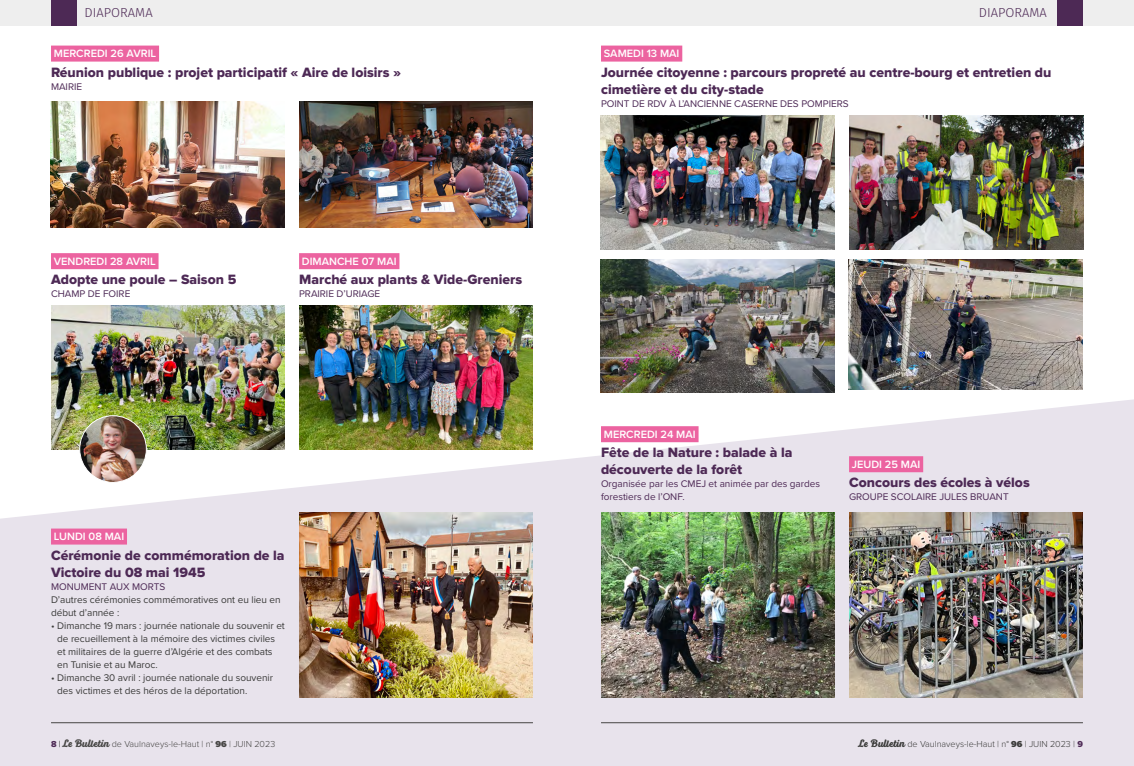
<style>
.page{position:relative;width:1134px;height:766px;background:#fff}
.page>*{position:absolute;margin:0;border:0;box-sizing:border-box;transform-origin:0 0}
.t1{font:14px/17px "Proxima Nova Extrabld";color:#4d2955}
.t2{font:300 13px "Fira Sans";color:#4d2955}
.t3{font:600 11px "Proxima Nova";color:#fff}
.t4{font:10px/13px "Proxima Nova";color:#3b3b3a}
.t5{font:10px/13px "Proxima Nova";color:#4d2955}
.t6{font:300 9px "Proxima Nova";color:#464544}
.t7{font:300 9px "Proxima Nova";color:#3b3b3a}
.s1{font-family:"Proxima Nova Extrabld";font-weight:400;color:#4d2955}
.s2{color:#000}
.s3{font-family:"Voltage";font-weight:700;font-size:11px}
.s4{font-weight:900}
</style>
<div class="page">
<svg style="left:0;top:399px;width:1134px;height:366px;fill:#e8e3ec"></svg>
<hr style="left:601px;top:722px;width:482px;height:1px;background:#464544">
<img style="left:51px;top:305px;width:234px;height:144px">
<img style="left:80px;top:415px;width:66px;height:67px;border-radius:33px">
<div style="left:79px;top:415px;width:68px;height:68px;border:1px solid #fff;border-radius:50%"></div>
<hr style="left:51px;top:722px;width:482px;height:1px;background:#464544">
<div style="left:0;top:0;width:1134px;height:26px;background:#eee"></div>
<div style="left:1057px;top:0;width:26px;height:26px;background:#4d2955"></div>
<div style="left:51px;top:0;width:26px;height:26px;background:#4d2955"></div>
<div style="left:51px;top:46px;width:108px;height:16px;background:#ec63a0"></div>
<div style="left:51px;top:253px;width:108px;height:16px;background:#ec63a0"></div>
<div style="left:299px;top:253px;width:100px;height:16px;background:#ec63a0"></div>
<div style="left:51px;top:528px;width:76px;height:16px;background:#ec63a0"></div>
<div style="left:601px;top:46px;width:81px;height:16px;background:#ec63a0"></div>
<div style="left:601px;top:426px;width:97px;height:16px;background:#ec63a0"></div>
<div style="left:849px;top:456px;width:74px;height:16px;background:#ec63a0"></div>
<img style="left:51px;top:101px;width:234px;height:127px">
<img style="left:601px;top:116px;width:234px;height:133px">
<img style="left:601px;top:259px;width:234px;height:133px">
<img style="left:849px;top:259px;width:234px;height:131px">
<img style="left:299px;top:101px;width:234px;height:127px">
<img style="left:849px;top:116px;width:234px;height:133px">
<img style="left:299px;top:305px;width:234px;height:144px">
<img style="left:299px;top:512px;width:234px;height:185px">
<img style="left:601px;top:512px;width:234px;height:185px">
<img style="left:849px;top:512px;width:234px;height:185px">
<p class="t2" style="left:85px;top:4px;width:70px">DIAPORAMA</p>
<p class="t2" style="left:979px;top:4px;width:70px">DIAPORAMA</p>
<p class="t3" style="left:54px;top:45px;width:104px">MERCREDI 26 AVRIL</p>
<p class="t1" style="left:51px;top:64px;width:352px">Réunion publique : projet participatif « Aire de loisirs »</p>
<p class="t5" style="left:51px;top:79px;width:33px">MAIRIE</p>
<p class="t3" style="left:604px;top:45px;width:77px">SAMEDI 13 MAI</p>
<p class="t1" style="left:601px;top:64px;width:452px">Journée citoyenne : parcours propreté au centre-bourg et entretien du cimetière et du city-stade</p>
<p class="t5" style="left:601px;top:96px;width:249px">POINT DE RDV À L’ANCIENNE CASERNE DES POMPIERS</p>
<p class="t3" style="left:54px;top:252px;width:103px">VENDREDI 28 AVRIL</p>
<p class="t1" style="left:51px;top:272px;width:187px">Adopte une poule – Saison 5</p>
<p class="t5" style="left:51px;top:287px;width:81px">CHAMP DE FOIRE</p>
<p class="t3" style="left:302px;top:252px;width:96px">DIMANCHE 07 MAI</p>
<p class="t1" style="left:299px;top:272px;width:225px">Marché aux plants &amp; Vide-Greniers</p>
<p class="t5" style="left:299px;top:287px;width:83px">PRAIRIE D’URIAGE</p>
<p class="t3" style="left:54px;top:528px;width:72px">LUNDI 08 MAI</p>
<p class="t1" style="left:51px;top:547px;width:235px">Cérémonie de commémoration de la<br>Victoire du 08 mai 1945</p>
<p class="t5" style="left:51px;top:579px;width:116px">MONUMENT AUX MORTS</p>
<p class="t4" style="left:51px;top:592px;width:231px">D’autres cérémonies commémoratives ont eu lieu en début d’année :</p>
<p class="t4" style="left:57px;top:618px;width:229px;text-indent:-6px">• Dimanche 19 mars : journée nationale du souvenir et de recueillement à la mémoire des victimes civiles et militaires de la guerre d’Algérie et des combats en Tunisie et au Maroc.</p>
<p class="t4" style="left:57px;top:670px;width:217px;text-indent:-6px">• Dimanche 30 avril : journée nationale du souvenir des victimes et des héros de la déportation.</p>
<p class="t3" style="left:604px;top:425px;width:93px">MERCREDI 24 MAI</p>
<p class="t1" style="left:601px;top:445px;width:193px">Fête de la Nature : balade à la découverte de la forêt</p>
<p class="t5" style="left:601px;top:477px;width:221px">Organisée par les CMEJ et animée par des gardes forestiers de l’ONF.</p>
<p class="t3" style="left:852px;top:455px;width:70px">JEUDI 25 MAI</p>
<p class="t1" style="left:849px;top:475px;width:182px">Concours des écoles à vélos</p>
<p class="t5" style="left:849px;top:490px;width:161px">GROUPE SCOLAIRE JULES BRUANT</p>
<p class="t6" style="left:51px;top:738px;width:226px"><span class="s1">8</span> <span class="s2">|</span> <span class="s3">Le Bulletin</span> de Vaulnaveys-le-Haut | n° <span class="s4">96</span> | JUIN 2023</p>
<p class="t7" style="left:858px;top:738px;width:226px"><span class="s3">Le Bulletin</span> de Vaulnaveys-le-Haut | n° <span class="s4">96</span> | JUIN 2023 | <span class="s1">9</span></p>
</div>
